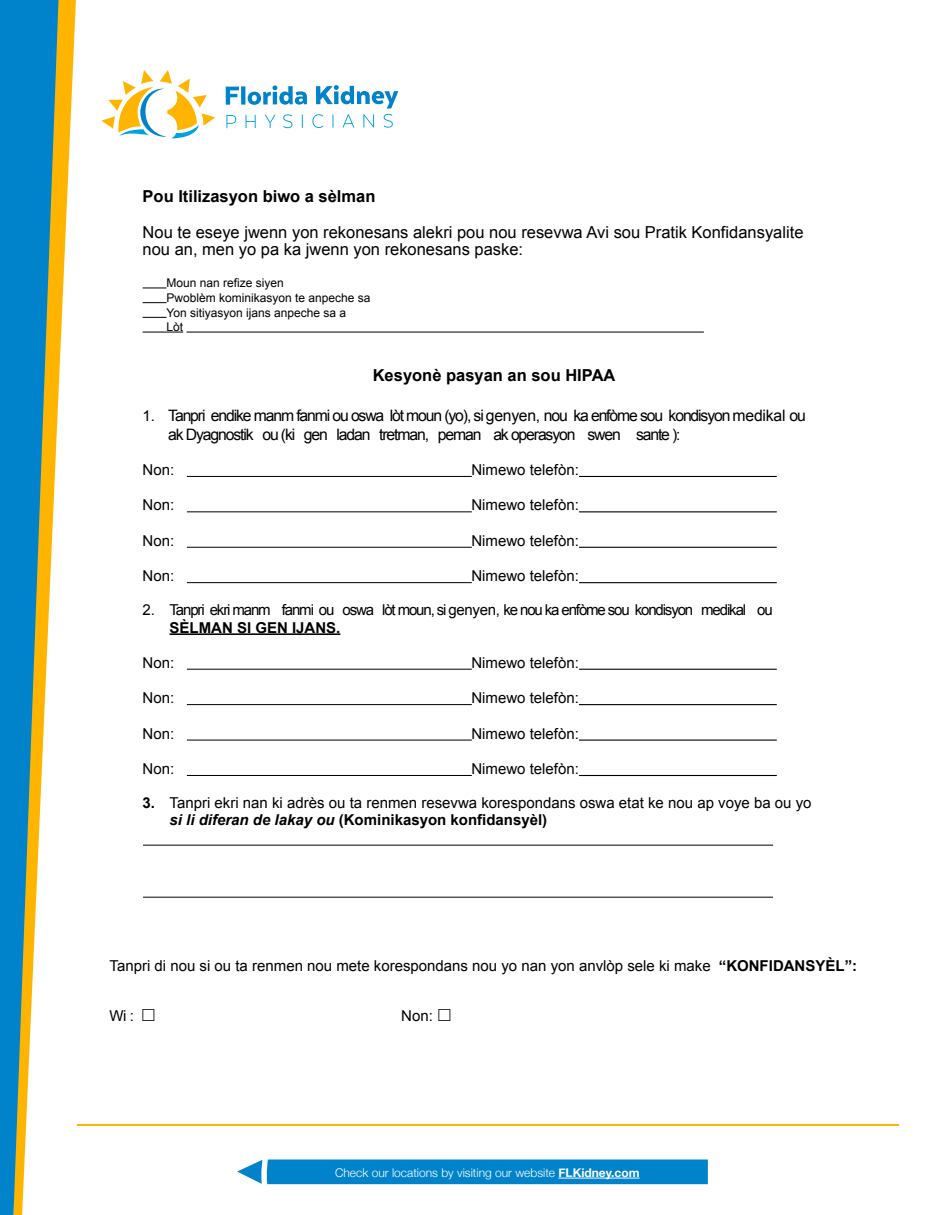
<style>
.page{position:relative;width:945px;height:1215px;background:#fff}
.page>*{position:absolute;margin:0;border:0;box-sizing:border-box;transform-origin:0 0}
.t1{font:16.5px/17.1px "Arial";color:#000}
.t2{font:700 16.5px "Arial";color:#000}
.t3{font:15.75px/18.6px "Arial";letter-spacing:-.07em;color:#000}
.t4{font:15px/17.1px "Arial";color:#000}
.t5{font:15px "Arial";letter-spacing:-.075em;color:#000}
.t6{font:700 15px "Arial";color:#000}
.t7{font:12px/14.7px "Arial";color:#000}
.t8{font:300 12px "Helvetica Neue";color:#fff}
.s1{font-size:15px}
.s2{font-weight:700}
.s3{font-weight:700;font-style:italic}
</style>
<div class="page">
<hr style="left:77px;top:1125px;width:822px;height:1px;background:#ffb500">
<svg style="left:58px;top:0;width:18px;height:404px"></svg>
<svg style="left:0;top:0;width:58px;height:1215px;fill:#0083ca"></svg>
<svg style="left:101px;top:70px;width:114px;height:68px"></svg>
<svg style="left:226px;top:87px;width:13px;height:18px"></svg>
<svg style="left:241px;top:86px;width:4px;height:19px"></svg>
<svg style="left:226px;top:115px;width:10px;height:13px"></svg>
<svg style="left:246px;top:85px;width:152px;height:43px"></svg>
<div style="left:237px;top:1160px;width:471px;height:24px;background:#0083ca"></div>
<hr style="left:558px;top:1178px;width:82px;height:1px;background:#fff">
<hr style="left:170px;top:633px;width:170px;height:2px;background:#000">
<svg style="left:143px;top:288px;width:24px;height:1px"></svg>
<svg style="left:143px;top:302px;width:24px;height:1px"></svg>
<svg style="left:143px;top:317px;width:24px;height:1px"></svg>
<hr style="left:143px;top:332px;width:40px;height:1px;background:#000">
<hr style="left:187px;top:332px;width:517px;height:1px;background:#000">
<hr style="left:579px;top:476px;width:198px;height:1px;background:#000">
<hr style="left:579px;top:511px;width:198px;height:1px;background:#000">
<hr style="left:579px;top:547px;width:198px;height:1px;background:#000">
<hr style="left:579px;top:582px;width:198px;height:1px;background:#000">
<hr style="left:579px;top:669px;width:198px;height:1px;background:#000">
<hr style="left:579px;top:704px;width:198px;height:1px;background:#000">
<hr style="left:579px;top:740px;width:198px;height:1px;background:#000">
<hr style="left:579px;top:775px;width:198px;height:1px;background:#000">
<hr style="left:143px;top:845px;width:630px;height:1px;background:#000">
<hr style="left:143px;top:897px;width:630px;height:1px;background:#000">
<hr style="left:187px;top:476px;width:285px;height:1px;background:#000">
<hr style="left:187px;top:511px;width:285px;height:1px;background:#000">
<hr style="left:187px;top:547px;width:285px;height:1px;background:#000">
<hr style="left:187px;top:582px;width:285px;height:1px;background:#000">
<hr style="left:187px;top:669px;width:285px;height:1px;background:#000">
<hr style="left:187px;top:704px;width:285px;height:1px;background:#000">
<hr style="left:187px;top:740px;width:285px;height:1px;background:#000">
<hr style="left:187px;top:775px;width:285px;height:1px;background:#000">
<p class="t2" style="left:143px;top:187px;width:234px">Pou Itilizasyon biwo a sèlman</p>
<p class="t1" style="left:143px;top:224px;width:662px">Nou te eseye jwenn yon rekonesans alekri pou nou resevwa Avi sou Pratik Konfidansyalite nou an, men yo pa ka jwenn yon rekonesans paske:</p>
<p class="t7" style="left:167px;top:276px;width:206px">Moun nan refize siyen<br>Pwoblèm kominikasyon te anpeche sa<br>Yon sitiyasyon ijans anpeche sa a<br>Lòt</p>
<p class="t2" style="left:373px;top:366px;width:244px">Kesyonè pasyan an sou HIPAA</p>
<p class="t3" style="left:168px;top:406px;width:639px;text-indent:-26px"><span class="s1">1.</span> Tanpri endike manm fanmi ou oswa lòt moun (yo), si genyen, nou ka enfòme sou kondisyon medikal ou ak Dyagnostik ou (ki gen ladan tretman, peman ak operasyon swen sante )<span class="s1">:</span></p>
<p class="t4" style="left:143px;top:461px;width:33px">Non:</p>
<p class="t4" style="left:143px;top:497px;width:33px">Non:</p>
<p class="t4" style="left:143px;top:532px;width:33px">Non:</p>
<p class="t4" style="left:143px;top:567px;width:33px">Non:</p>
<p class="t4" style="left:471px;top:461px;width:109px">Nimewo telefòn:</p>
<p class="t4" style="left:471px;top:497px;width:109px">Nimewo telefòn:</p>
<p class="t4" style="left:471px;top:532px;width:109px">Nimewo telefòn:</p>
<p class="t4" style="left:471px;top:567px;width:109px">Nimewo telefòn:</p>
<p class="t5" style="left:143px;top:602px;width:632px">2. Tanpri ekri manm fanmi ou oswa lòt moun, si genyen, ke nou ka enfòme sou kondisyon medikal ou</p>
<p class="t6" style="left:170px;top:619px;width:172px">SÈLMAN SI GEN IJANS.</p>
<p class="t4" style="left:143px;top:654px;width:33px">Non:</p>
<p class="t4" style="left:143px;top:689px;width:33px">Non:</p>
<p class="t4" style="left:143px;top:725px;width:33px">Non:</p>
<p class="t4" style="left:143px;top:760px;width:33px">Non:</p>
<p class="t4" style="left:471px;top:654px;width:109px">Nimewo telefòn:</p>
<p class="t4" style="left:471px;top:689px;width:109px">Nimewo telefòn:</p>
<p class="t4" style="left:471px;top:725px;width:109px">Nimewo telefòn:</p>
<p class="t4" style="left:471px;top:760px;width:109px">Nimewo telefòn:</p>
<p class="t4" style="left:170px;top:794px;width:643px;text-indent:-27px"><span class="s2">3.</span> Tanpri ekri nan ki adrès ou ta renmen resevwa korespondans oswa etat ke nou ap voye ba ou yo <span class="s3">si li diferan de lakay ou</span> <span class="s2">(Kominikasyon konfidansyèl)</span></p>
<p class="t4" style="left:110px;top:958px;width:749px">Tanpri di nou si ou ta renmen nou mete korespondans nou yo nan yon anvlòp sele ki make <span class="s2">“KONFIDANSYÈL”:</span></p>
<p class="t4" style="left:110px;top:1007px;width:26px">Wi :</p>
<p class="t4" style="left:401px;top:1007px;width:33px">Non:</p>
<p class="t8" style="left:335px;top:1163px;width:306px">Check our locations by visiting our website <span class="s2">FLKidney.com</span></p>
</div>
